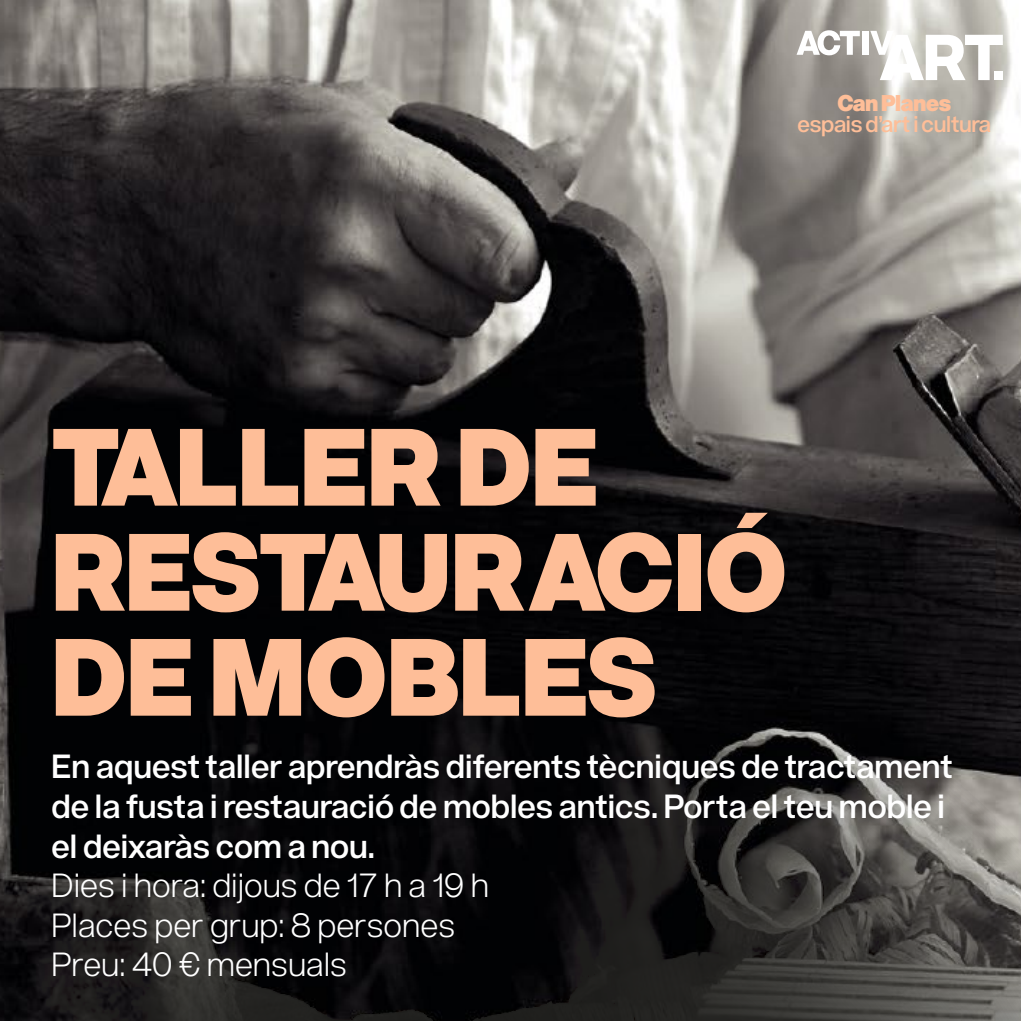
<style>
.page{position:relative;width:1021px;height:1021px;background:#fff}
.page>*{position:absolute;margin:0;border:0;box-sizing:border-box;transform-origin:0 0}
.t1{font:900 108px/105px "Acronym";color:#febe98}
.t2{font:600 33px/39.6px "Acronym";color:#fff}
.t3{font:300 33px/39.6px "Acronym";color:#fff}
.t4{font:600 22.5px "Acronym";letter-spacing:-.015em;color:#febe98}
.t5{font:900 22.5px "Acronym";letter-spacing:-.015em;color:#febe98}
</style>
<div class="page">
<img style="left:0;top:0;width:1020px;height:603px">
<svg style="left:0;top:603px;width:1020px;height:417px;background:#171617"></svg>
<svg style="left:796px;top:30px;width:63px;height:25px"></svg>
<div style="left:862px;top:31px;width:6px;height:24px;background:#fff"></div>
<svg style="left:870px;top:31px;width:132px;height:49px"></svg>
<div style="left:994px;top:72px;width:8px;height:8px;background:#fff"></div>
<p class="t5" style="left:837px;top:86px;width:115px">Can Planes</p>
<p class="t4" style="left:797px;top:108px;width:195px">espais d’art i cultura</p>
<h1 class="t1" style="left:52px;top:408px;width:736px">TALLER DE<br>RESTAURACIÓ<br>DE MOBLES</h1>
<p class="t2" style="left:52px;top:745px;width:902px">En aquest taller aprendràs diferents tècniques de tractament de la fusta i restauració de mobles antics. Porta el teu moble i el deixaràs com a nou.</p>
<p class="t3" style="left:52px;top:863px;width:439px">Dies i hora: dijous de 17 h a 19 h<br>Places per grup: 8 persones<br>Preu: 40 € mensuals</p>
</div>
